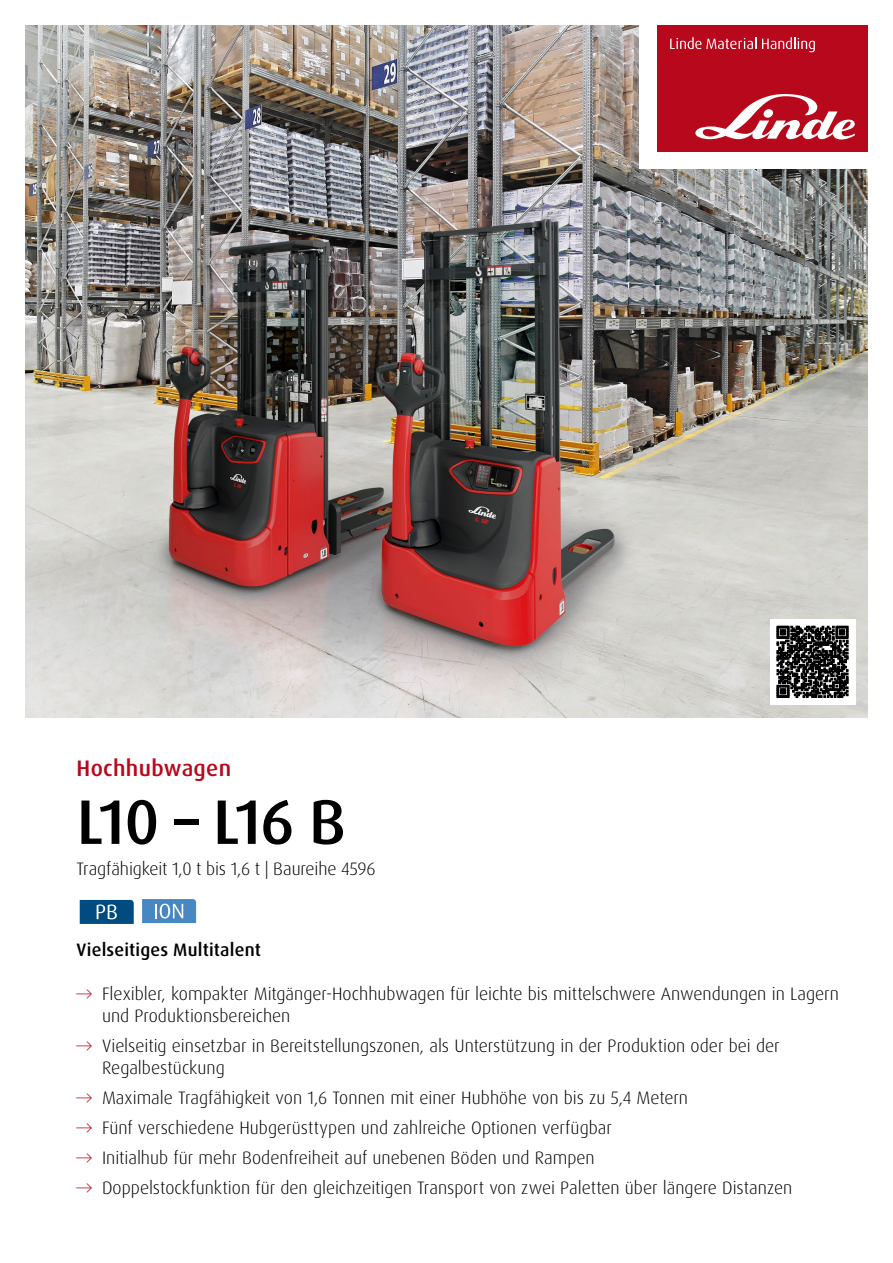
<style>
.page{position:relative;width:893px;height:1263px;background:#fff}
.page>*{position:absolute;margin:0;border:0;box-sizing:border-box;transform-origin:0 0}
.t1{font:500 63px "Dax Pro";letter-spacing:-.045em;color:#000}
.t2{font:500 22.5px "Dax Pro";letter-spacing:.015em;color:#b7081c}
.t3{font:300 18px/21.6px "Dax Pro";color:#000}
.t4{font:500 18px "Dax Pro";letter-spacing:.01em;color:#000}
.s1{color:#b7081c}
</style>
<div class="page">
<svg style="left:80px;top:900px;width:54px;height:24px"></svg>
<svg style="left:142px;top:899px;width:54px;height:24px"></svg>
<img style="left:26px;top:26px;width:841px;height:691px">
<div style="left:770px;top:619px;width:85px;height:85px;background:#fff"></div>
<svg style="left:777px;top:626px;width:71px;height:71px;background:#373737"></svg>
<div style="left:640px;top:0;width:253px;height:169px;background:#fff"></div>
<div style="left:657px;top:26px;width:210px;height:126px;background:#b7081c"></div>
<svg style="left:695px;top:94px;width:160px;height:46px"></svg>
<svg style="left:670px;top:37px;width:86px;height:12px"></svg>
<svg style="left:762px;top:37px;width:53px;height:15px"></svg>
<p class="t2" style="left:77px;top:753px;width:156px">Hochhubwagen</p>
<h1 class="t1" style="left:77px;top:781px;width:270px">L10 – L16 B</h1>
<p class="t3" style="left:77px;top:858px;width:301px">Tragfähigkeit 1,0 t bis 1,6 t | Baureihe 4596</p>
<p class="t4" style="left:77px;top:938px;width:186px">Vielseitiges Multitalent</p>
<p class="t3" style="left:102px;top:983px;width:738px;text-indent:-25px"><span class="s1">→</span> Flexibler, kompakter Mitgänger-Hochhubwagen für leichte bis mittelschwere Anwendungen in Lagern und Produktionsbereichen</p>
<p class="t3" style="left:102px;top:1035px;width:679px;text-indent:-25px"><span class="s1">→</span> Vielseitig einsetzbar in Bereitstellungszonen, als Unterstützung in der Produktion oder bei der<br>Regalbestückung</p>
<p class="t3" style="left:77px;top:1087px;width:613px"><span class="s1">→</span> Maximale Tragfähigkeit von 1,6 Tonnen mit einer Hubhöhe von bis zu 5,4 Metern</p>
<p class="t3" style="left:77px;top:1117px;width:537px"><span class="s1">→</span> Fünf verschiedene Hubgerüsttypen und zahlreiche Optionen verfügbar</p>
<p class="t3" style="left:77px;top:1147px;width:520px"><span class="s1">→</span> Initialhub für mehr Bodenfreiheit auf unebenen Böden und Rampen</p>
<p class="t3" style="left:77px;top:1177px;width:717px"><span class="s1">→</span> Doppelstockfunktion für den gleichzeitigen Transport von zwei Paletten über längere Distanzen</p>
</div>
